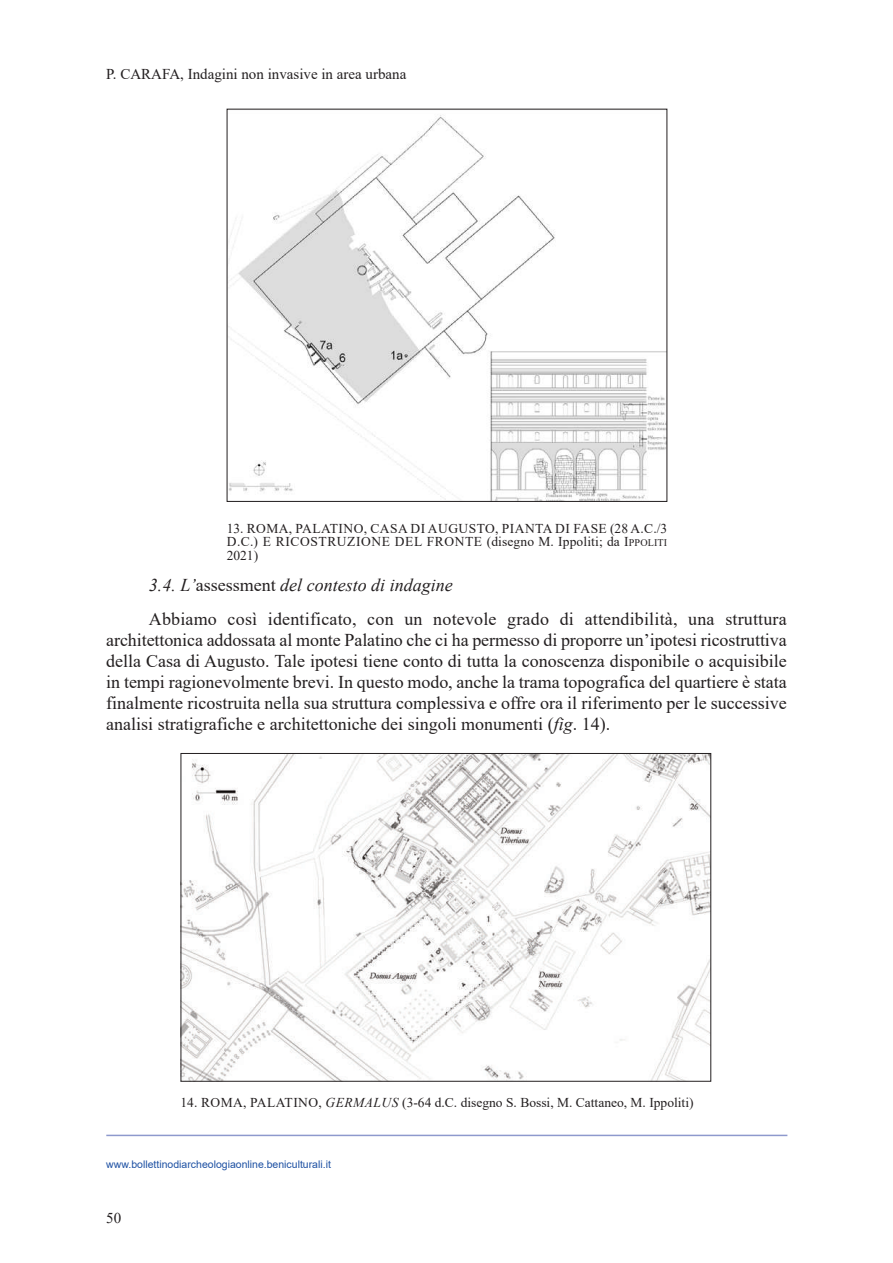
<style>
.page{position:relative;width:893px;height:1263px;background:#fff}
.page>*{position:absolute;margin:0;border:0;box-sizing:border-box;transform-origin:0 0}
.t1{font:18px/21px "Times New Roman";letter-spacing:.01em;color:#231f20}
.t2{font:15px "Times New Roman";color:#231f20}
.t3{font:13.5px/13.5px "Times New Roman";letter-spacing:.01em;color:#231f20;text-align:justify}
.t4{font:10.5px "Arial";color:#1e51a3}
.s1{font-size:10.2px}
.s2{font-style:italic}
</style>
<div class="page">
<img style="left:229px;top:115px;width:436px;height:385px">
<hr style="left:106px;top:1135px;width:681px;height:1px;background:#8e99cd">
<img style="left:183px;top:755px;width:526px;height:325px">
<p class="t2" style="left:106px;top:65px;width:302px">P. CARAFA, Indagini non invasive in area urbana</p>
<p class="t3" style="left:227px;top:522px;width:442px">13. ROMA, PALATINO, CASA DI AUGUSTO, PIANTA DI FASE (28 A.C./3<br>D.C.) E RICOSTRUZIONE DEL FRONTE (disegno M. Ippoliti; da I<span class="s1">PPOLITI </span>2021)</p>
<p class="t1" style="left:149px;top:568px;width:639px;line-height:33.8px"><span class="s2">3.4. L’</span>assessment <span class="s2">del contesto di indagine<br></span>Abbiamo così identificato, con un notevole grado di attendibilità, una struttura</p>
<p class="t1" style="left:106px;top:629px;width:682px;text-align:justify">architettonica addossata al monte Palatino che ci ha permesso di proporre un’ipotesi ricostruttiva della Casa di Augusto. Tale ipotesi tiene conto di tutta la conoscenza disponibile o acquisibile in tempi ragionevolmente brevi. In questo modo, anche la trama topografica del quartiere è stata finalmente ricostruita nella sua struttura complessiva e offre ora il riferimento per le successive analisi stratigrafiche e architettoniche dei singoli monumenti (<span class="s2">fig</span>. 14).</p>
<p class="t3" style="left:181px;top:1096px;width:515px">14. ROMA, PALATINO, <span class="s2">GERMALUS</span> (3-64 d.C. disegno S. Bossi, M. Cattaneo, M. Ippoliti)</p>
<p class="t4" style="left:106px;top:1159px;width:226px">www.bollettinodiarcheologiaonline.beniculturali.it</p>
<p class="t2" style="left:106px;top:1209px;width:16px">50</p>
</div>
